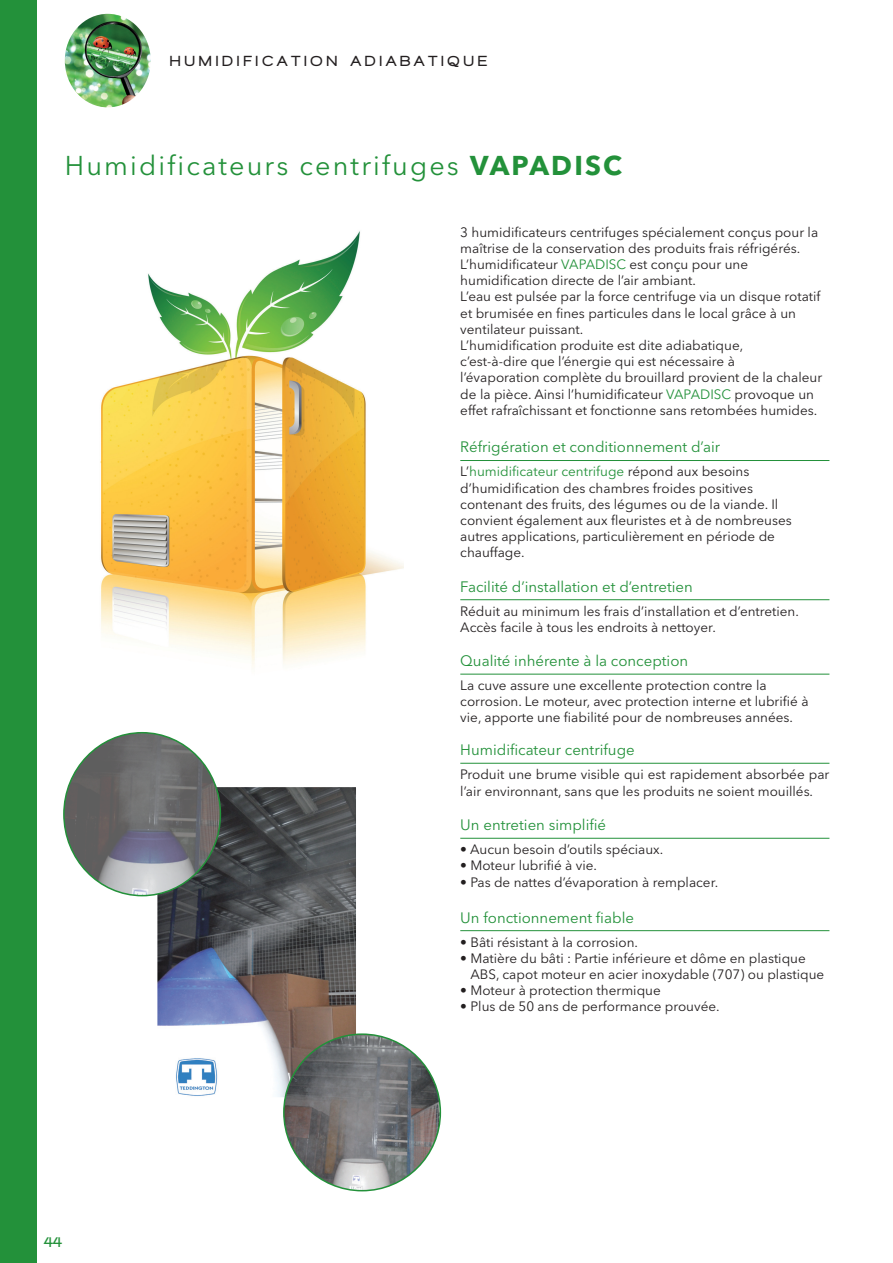
<style>
.page{position:relative;width:893px;height:1263px;background:#fff}
.page>*{position:absolute;margin:0;border:0;box-sizing:border-box;transform-origin:0 0}
.t1{font:27px "Avenir Next LT Pro";letter-spacing:.08em;color:#23913a}
.t2{font:15px "Avenir Next LT Pro";color:#23913a}
.t3{font:900 15px "Walkway";letter-spacing:.3em;color:#231f20}
.t4{font:900 15px "Walkway";color:#23913a}
.t5{font:13.5px/16.2px "Avenir Next LT Pro";color:#231f20}
.s1{font-weight:700}
.s2{color:#23913a}
</style>
<div class="page">
<div style="left:0;top:0;width:36px;height:1263px;background:#23913a"></div>
<img style="left:65px;top:14px;width:86px;height:93px">
<hr style="left:460px;top:460px;width:369px;height:1px;background:#23913a">
<hr style="left:460px;top:599px;width:369px;height:1px;background:#23913a">
<hr style="left:460px;top:674px;width:369px;height:1px;background:#23913a">
<hr style="left:460px;top:763px;width:369px;height:1px;background:#23913a">
<hr style="left:460px;top:838px;width:369px;height:1px;background:#23913a">
<hr style="left:460px;top:930px;width:369px;height:1px;background:#23913a">
<img style="left:100px;top:231px;width:304px;height:436px">
<div style="left:155px;top:783px;width:204px;height:316px;background:#fff;opacity:.12"></div>
<div style="left:64px;top:733px;width:156px;height:163px;background:#fff;opacity:.37"></div>
<img style="left:284px;top:1034px;width:156px;height:157px;border-radius:78px">
<p class="t3" style="left:170px;top:53px;width:184px">HUMIDIFICATIONADIA</p>
<p class="t3" style="left:400px;top:53px;width:25px">B ATI</p>
<p class="t3" style="left:448px;top:53px;width:29px">Q UE</p>
<h1 class="t1" style="left:65px;top:149px;width:559px">Humidificateurs centrifuges <span class="s1">VAPADISC</span></h1>
<p class="t4" style="left:44px;top:1234px;width:19px">44</p>
<p class="t5" style="left:460px;top:224px;width:363px">3 humidificateurs centrifuges spécialement conçus pour la maîtrise de la conservation des produits frais réfrigérés.<br>L’humidificateur <span class="s2">VAPADISC</span> est conçu pour une humidification directe de l’air ambiant.<br>L’eau est pulsée par la force centrifuge via un disque rotatif et brumisée en fines particules dans le local grâce à un ventilateur puissant.<br>L’humidification produite est dite adiabatique,<br>c’est-à-dire que l’énergie qui est nécessaire à<br>l’évaporation complète du brouillard provient de la chaleur de la pièce. Ainsi l’humidificateur <span class="s2">VAPADISC</span> provoque un effet rafraîchissant et fonctionne sans retombées humides.</p>
<p class="t2" style="left:460px;top:438px;width:261px">Réfrigération et conditionnement d’air</p>
<p class="t5" style="left:460px;top:463px;width:333px">L’<span class="s2">humidificateur centrifuge</span> répond aux besoins d’humidification des chambres froides positives contenant des fruits, des légumes ou de la viande. Il convient également aux fleuristes et à de nombreuses autres applications, particulièrement en période de chauffage.</p>
<p class="t2" style="left:460px;top:577px;width:234px">Facilité d’installation et d’entretien</p>
<p class="t5" style="left:460px;top:603px;width:340px">Réduit au minimum les frais d’installation et d’entretien.<br>Accès facile à tous les endroits à nettoyer.</p>
<p class="t2" style="left:460px;top:652px;width:229px">Qualité inhérente à la conception</p>
<p class="t5" style="left:460px;top:677px;width:350px">La cuve assure une excellente protection contre la corrosion. Le moteur, avec protection interne et lubrifié à vie, apporte une fiabilité pour de nombreuses années.</p>
<p class="t2" style="left:460px;top:741px;width:176px">Humidificateur centrifuge</p>
<p class="t5" style="left:460px;top:766px;width:371px">Produit une brume visible qui est rapidement absorbée par l’air environnant, sans que les produits ne soient mouillés.</p>
<p class="t2" style="left:460px;top:816px;width:147px">Un entretien simplifié</p>
<p class="t5" style="left:460px;top:841px;width:204px">• Aucun besoin d’outils spéciaux.</p>
<p class="t5" style="left:460px;top:857px;width:138px">• Moteur lubrifié à vie.</p>
<p class="t5" style="left:460px;top:874px;width:260px">• Pas de nattes d’évaporation à remplacer.</p>
<p class="t2" style="left:460px;top:908px;width:175px">Un fonctionnement fiable</p>
<p class="t5" style="left:460px;top:934px;width:179px">• Bâti résistant à la corrosion.</p>
<p class="t5" style="left:470px;top:950px;width:355px;text-indent:-10px">• Matière du bâti : Partie inférieure et dôme en plastique<br>ABS, capot moteur en acier inoxydable (707) ou plastique</p>
<p class="t5" style="left:460px;top:982px;width:202px">• Moteur à protection thermique</p>
<p class="t5" style="left:460px;top:998px;width:261px">• Plus de 50 ans de performance prouvée.</p>
</div>
